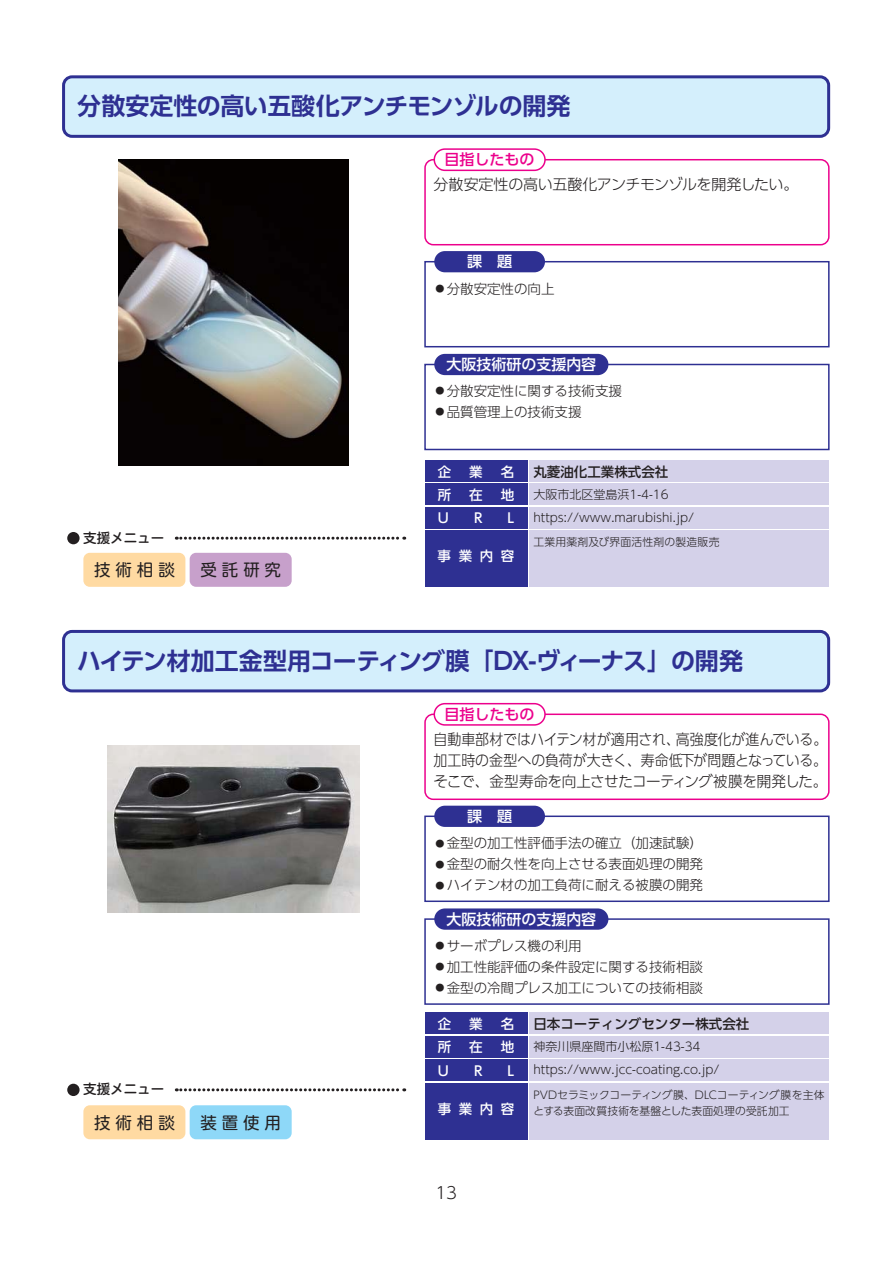
<style>
.page{position:relative;width:893px;height:1263px;background:#fff}
.page>*{position:absolute;margin:0;border:0;box-sizing:border-box;transform-origin:0 0}
.t1{font:24px "UD Shin Go Pro De Bold 90 msp RKSJ H";letter-spacing:-.025em;color:#2e3092}
.t2{font:16.5px "UD Shin M Go Pro Regular 90 msp RKSJ H";letter-spacing:.3em;color:#231f20}
.t3{font:16.5px "UD Shin Go Pro Light 90 msp RKSJ H";color:#231f20}
.t4{font:15px/21px "UD Shin Go Pro Light 90 msp RKSJ H";letter-spacing:-.03em;color:#231f20;text-align:justify;scale:.93 1}
.t5{font:15px "UD Shin Go Pro Medium 90 msp RKSJ H";color:#fff}
.t6{font:15px "UD Shin Go Pro Light 90 msp RKSJ H";letter-spacing:-.03em;color:#231f20}
.t7{font:15px "UD Shin Go Pro Medium 90 msp RKSJ H";color:#ec008c}
.t8{font:13.5px/21px "UD Shin Go Pro Light 90 msp RKSJ H";color:#231f20}
.t9{font:13.5px "UD Shin Go Pro Medium 90 msp RKSJ H";letter-spacing:.555em;color:#fff}
.t10{font:13.5px "UD Shin Go Pro Medium 90 msp RKSJ H";color:#231f20}
.t11{font:13.5px "UD Shin M Go Pro Medium 90 msp RKSJ H";color:#231f20}
.t12{font:12px/23.4px "UD Shin Go Pro Light 90 msp RKSJ H";color:#231f20}
.t13{font:10.8px/16.5px "UD Shin Go Pro Light 90 msp RKSJ H";letter-spacing:.015em;color:#231f20}
.t14{font:9px "UD Shin Go Pro Light 90 msp RKSJ H";color:#231f20}
.s1{font-size:9px}
</style>
<div class="page">
<div style="left:64px;top:77px;width:765px;height:59px;background:#d4effc;border-radius:8px"></div>
<div style="left:62px;top:75px;width:768px;height:63px;border:3px solid #2e3092;border-radius:8px"></div>
<div style="left:424px;top:159px;width:405px;height:86px;border:1px solid #ec008c;border-radius:8px"></div>
<div style="left:434px;top:149px;width:111px;height:21px;background:#fff;border-radius:11px"></div>
<div style="left:433px;top:148px;width:113px;height:23px;border:1px solid #ec008c;border-radius:11px"></div>
<div style="left:67px;top:532px;width:13px;height:12px;background:#231f20;border-radius:50%"></div>
<svg style="left:176px;top:537px;width:229px;height:3px"></svg>
<div style="left:64px;top:631px;width:765px;height:60px;background:#d4effc;border-radius:8px"></div>
<div style="left:62px;top:630px;width:768px;height:62px;border:3px solid #2e3092;border-radius:8px"></div>
<div style="left:424px;top:714px;width:405px;height:86px;border:1px solid #ec008c;border-radius:8px"></div>
<div style="left:434px;top:704px;width:111px;height:21px;background:#fff;border-radius:11px"></div>
<div style="left:433px;top:703px;width:113px;height:23px;border:1px solid #ec008c;border-radius:11px"></div>
<div style="left:67px;top:1084px;width:13px;height:12px;background:#231f20;border-radius:50%"></div>
<svg style="left:176px;top:1088px;width:229px;height:3px"></svg>
<div style="left:83px;top:553px;width:102px;height:34px;background:#ffdaa2;border-radius:6px"></div>
<div style="left:83px;top:1105px;width:102px;height:34px;background:#ffdaa2;border-radius:6px"></div>
<div style="left:190px;top:1105px;width:102px;height:34px;background:#8ed8f8;border-radius:6px"></div>
<div style="left:190px;top:553px;width:102px;height:34px;background:#c7a0cb;border-radius:6px"></div>
<div style="left:425px;top:460px;width:102px;height:22px;background:#2e3092"></div>
<div style="left:529px;top:460px;width:300px;height:22px;background:#d4d1e9"></div>
<div style="left:529px;top:484px;width:300px;height:21px;background:#d4d1e9"></div>
<div style="left:529px;top:507px;width:300px;height:21px;background:#d4d1e9"></div>
<div style="left:529px;top:531px;width:300px;height:56px;background:#d4d1e9"></div>
<div style="left:425px;top:484px;width:102px;height:21px;background:#2e3092"></div>
<div style="left:425px;top:507px;width:102px;height:21px;background:#2e3092"></div>
<div style="left:425px;top:531px;width:102px;height:56px;background:#2e3092"></div>
<div style="left:425px;top:1013px;width:102px;height:21px;background:#2e3092"></div>
<div style="left:529px;top:1013px;width:300px;height:21px;background:#d4d1e9"></div>
<div style="left:529px;top:1036px;width:300px;height:21px;background:#d4d1e9"></div>
<div style="left:529px;top:1060px;width:300px;height:21px;background:#d4d1e9"></div>
<div style="left:529px;top:1083px;width:300px;height:56px;background:#d4d1e9"></div>
<div style="left:425px;top:1036px;width:102px;height:21px;background:#2e3092"></div>
<div style="left:425px;top:1060px;width:102px;height:21px;background:#2e3092"></div>
<div style="left:425px;top:1083px;width:102px;height:56px;background:#2e3092"></div>
<div style="left:424px;top:918px;width:405px;height:87px;border:1px solid #2e3092"></div>
<div style="left:434px;top:908px;width:174px;height:22px;background:#2e3092;border-radius:11px"></div>
<div style="left:424px;top:816px;width:405px;height:86px;border:1px solid #2e3092"></div>
<div style="left:434px;top:806px;width:111px;height:21px;background:#2e3092;border-radius:11px"></div>
<div style="left:424px;top:364px;width:405px;height:86px;border:1px solid #2e3092"></div>
<div style="left:434px;top:354px;width:174px;height:21px;background:#2e3092;border-radius:11px"></div>
<div style="left:424px;top:261px;width:405px;height:86px;border:1px solid #2e3092"></div>
<div style="left:434px;top:251px;width:111px;height:21px;background:#2e3092;border-radius:11px"></div>
<img style="left:119px;top:160px;width:229px;height:306px">
<img style="left:107px;top:745px;width:253px;height:168px">
<h1 class="t1" style="left:77px;top:97px;width:495px">分散安定性の高い五酸化アンチモンゾルの開発</h1>
<p class="t7" style="left:445px;top:154px;width:91px">目指したもの</p>
<p class="t6" style="left:433px;top:179px;width:366px">分散安定性の高い五酸化アンチモンゾルを開発したい。</p>
<p class="t5" style="left:467px;top:256px;width:46px">課　題</p>
<p class="t8" style="left:435px;top:280px;width:121px"><span class="s1">●</span> 分散安定性の向上</p>
<p class="t5" style="left:446px;top:359px;width:151px">大阪技術研の支援内容</p>
<p class="t11" style="left:83px;top:532px;width:82px">支援メニュー</p>
<p class="t2" style="left:94px;top:564px;width:82px">技術相談</p>
<p class="t2" style="left:200px;top:564px;width:82px">受託研究</p>
<p class="t8" style="left:447px;top:382px;width:177px">分散安定性に関する技術支援品質管理上の技術支援</p>
<p class="t14" style="left:435px;top:388px;width:10px">●</p>
<p class="t14" style="left:435px;top:408px;width:10px">●</p>
<p class="t9" style="left:438px;top:466px;width:15px">企</p>
<p class="t9" style="left:469px;top:466px;width:15px">業</p>
<p class="t9" style="left:501px;top:466px;width:15px">名</p>
<p class="t10" style="left:533px;top:466px;width:136px">丸菱油化工業株式会社</p>
<p class="t9" style="left:438px;top:490px;width:15px">所</p>
<p class="t9" style="left:469px;top:490px;width:15px">在</p>
<p class="t9" style="left:501px;top:490px;width:15px">地</p>
<p class="t9" style="left:438px;top:513px;width:12px">U</p>
<p class="t9" style="left:474px;top:513px;width:10px">R</p>
<p class="t9" style="left:507px;top:513px;width:8px">L</p>
<p class="t9" style="left:438px;top:551px;width:78px">事業内容</p>
<p class="t12" style="left:533px;top:484px;width:162px">大阪市北区堂島浜1-4-16 https://www.marubishi.jp/</p>
<p class="t13" style="left:533px;top:535px;width:188px">工業用薬剤及び界面活性剤の製造販売</p>
<h1 class="t1" style="left:77px;top:652px;width:667px">ハイテン材加工金型用コーティング膜「DX-ヴィーナス」の開発</h1>
<p class="t7" style="left:445px;top:708px;width:91px">目指したもの</p>
<p class="t4" style="left:433px;top:731px;width:425px">自動車部材ではハイテン材が適用され、高強度化が進んでいる。加工時の金型への負荷が大きく、寿命低下が問題となっている。そこで、金型寿命を向上させたコーティング被膜を開発した。</p>
<p class="t5" style="left:467px;top:810px;width:46px">課　題</p>
<p class="t8" style="left:447px;top:835px;width:258px;text-align:justify">金型の加工性評価手法の確立（加速試験）金型の耐久性を向上させる表面処理の開発ハイテン材の加工負荷に耐える被膜の開発</p>
<p class="t14" style="left:435px;top:840px;width:10px">●</p>
<p class="t14" style="left:435px;top:861px;width:10px">●</p>
<p class="t14" style="left:435px;top:882px;width:10px">●</p>
<p class="t5" style="left:446px;top:913px;width:151px">大阪技術研の支援内容</p>
<p class="t11" style="left:83px;top:1084px;width:82px">支援メニュー</p>
<p class="t2" style="left:94px;top:1116px;width:82px">技術相談</p>
<p class="t2" style="left:200px;top:1116px;width:82px">装置使用</p>
<p class="t8" style="left:447px;top:937px;width:258px">サーボプレス機の利用<br>加工性能評価の条件設定に関する技術相談金型の冷間プレス加工についての技術相談</p>
<p class="t14" style="left:435px;top:942px;width:10px">●</p>
<p class="t14" style="left:435px;top:963px;width:10px">●</p>
<p class="t14" style="left:435px;top:984px;width:10px">●</p>
<p class="t9" style="left:438px;top:1019px;width:15px">企</p>
<p class="t9" style="left:469px;top:1019px;width:15px">業</p>
<p class="t9" style="left:501px;top:1019px;width:15px">名</p>
<p class="t10" style="left:533px;top:1019px;width:217px">日本コーティングセンター株式会社</p>
<p class="t9" style="left:438px;top:1042px;width:15px">所</p>
<p class="t9" style="left:469px;top:1042px;width:15px">在</p>
<p class="t9" style="left:501px;top:1042px;width:15px">地</p>
<p class="t9" style="left:438px;top:1066px;width:12px">U</p>
<p class="t9" style="left:474px;top:1066px;width:10px">R</p>
<p class="t9" style="left:507px;top:1066px;width:8px">L</p>
<p class="t9" style="left:438px;top:1104px;width:78px">事業内容</p>
<p class="t12" style="left:533px;top:1036px;width:188px">神奈川県座間市小松原1-43-34 https://www.jcc-coating.co.jp/</p>
<p class="t13" style="left:533px;top:1088px;width:293px">PVDセラミックコーティング膜、DLCコーティング膜を主体とする表面改質技術を基盤とした表面処理の受託加工</p>
<p class="t3" style="left:435px;top:1186px;width:23px">13</p>
</div>
